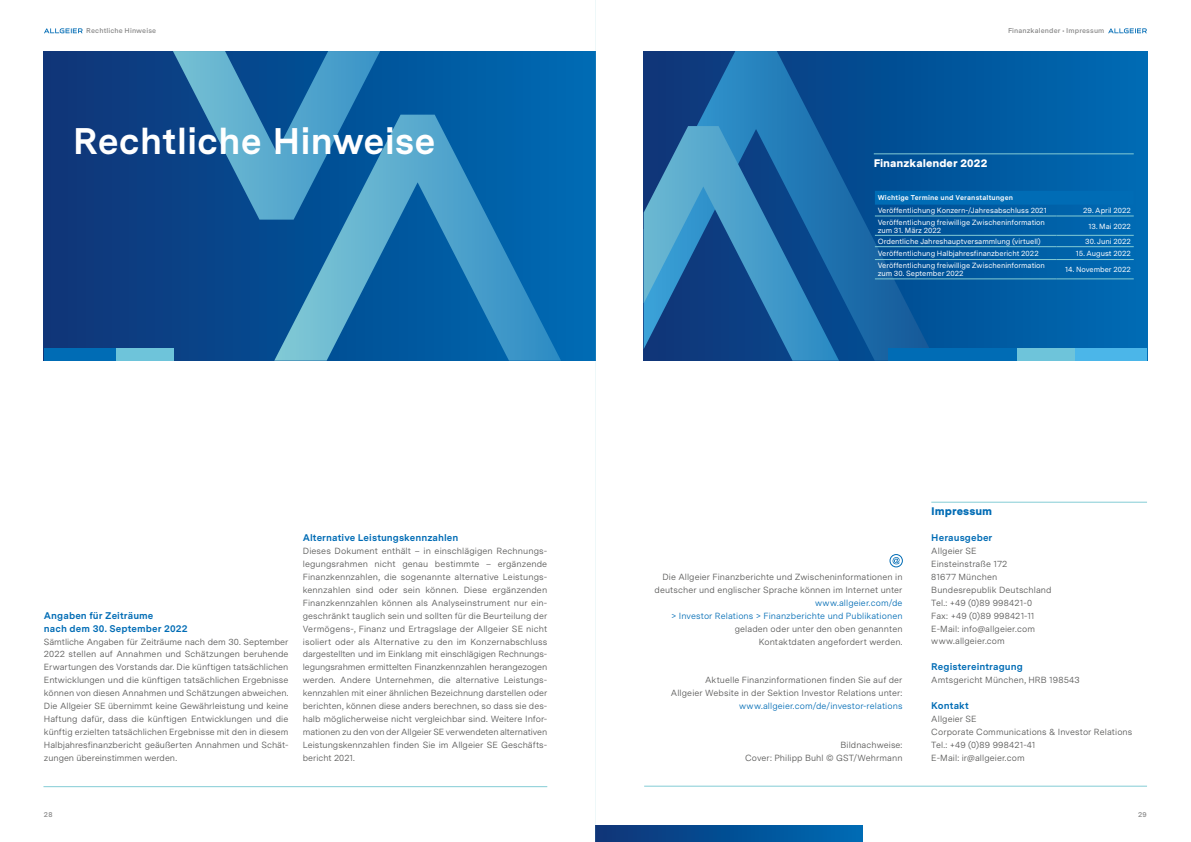
<style>
.page{position:relative;width:1191px;height:842px;background:#fff}
.page>*{position:absolute;margin:0;border:0;box-sizing:border-box;transform-origin:0 0}
.t1{font:700 37px "Messina Sans";color:#fff}
.t2{font:900 11px "Messina Sans";letter-spacing:.005em;color:#fff}
.t3{font:900 11px "Messina Sans";color:#006cb5}
.t4{font:700 9.7px/12.9px "Messina Sans";letter-spacing:.005em;color:#006cb5}
.t5{font:8.9px/12.9px "Messina Sans";letter-spacing:.01em;color:#575756;text-align:right}
.t6{font:8.9px/12.9px "Messina Sans";letter-spacing:.01em;color:#006cb5;text-align:right}
.t7{font:7.5px/8px "Messina Sans";letter-spacing:-.005em;color:#fff}
.t8{font:600 7px "Messina Sans";letter-spacing:.02em;color:#878787}
.t9{font:700 7px "Messina Sans";letter-spacing:.02em;color:#fff}
</style>
<div class="page">
<svg style="left:935px;top:51px;width:212px;height:297px;background:#0060a7"></svg>
<svg style="left:643px;top:51px;width:292px;height:310px;background:#0d5699"></svg>
<svg style="left:643px;top:126px;width:196px;height:235px;background:#276ea7"></svg>
<div style="left:888px;top:348px;width:129px;height:13px;background:#006cb5"></div>
<div style="left:1017px;top:348px;width:58px;height:13px;background:#6ec4da"></div>
<div style="left:1075px;top:348px;width:72px;height:13px;background:#4bb6e9"></div>
<div style="left:595px;top:825px;width:267px;height:17px;background:linear-gradient(to right,#0e3477,#006bb4)"></div>
<hr style="left:931px;top:502px;width:216px;height:1px;background:#84ccd5">
<div style="left:890px;top:554px;width:12px;height:13px;border:1px solid #006cb5;border-radius:50%"></div>
<svg style="left:892px;top:557px;width:7px;height:7px"></svg>
<hr style="left:873px;top:154px;width:260px;height:1px;background:#84ccd5">
<svg style="left:44px;top:51px;width:551px;height:310px;background:#08488d"></svg>
<svg style="left:173px;top:51px;width:207px;height:169px;background:#2c74a9"></svg>
<svg style="left:274px;top:115px;width:287px;height:246px;background:#2279b2"></svg>
<div style="left:44px;top:348px;width:72px;height:13px;background:#006cb5"></div>
<div style="left:116px;top:348px;width:57px;height:13px;background:#6ec4da"></div>
<div style="left:875px;top:191px;width:258px;height:14px;background:#006cb5"></div>
<hr style="left:875px;top:216px;width:181px;height:1px;background:#84ccd5">
<hr style="left:1056px;top:216px;width:77px;height:1px;background:#84ccd5">
<hr style="left:875px;top:235px;width:181px;height:1px;background:#84ccd5">
<hr style="left:1056px;top:235px;width:77px;height:1px;background:#84ccd5">
<hr style="left:875px;top:246px;width:181px;height:1px;background:#84ccd5">
<hr style="left:1056px;top:246px;width:77px;height:1px;background:#84ccd5">
<hr style="left:875px;top:259px;width:181px;height:1px;background:#84ccd5">
<hr style="left:1056px;top:259px;width:77px;height:1px;background:#84ccd5">
<hr style="left:875px;top:278px;width:181px;height:1px;background:#84ccd5">
<hr style="left:1056px;top:278px;width:77px;height:1px;background:#84ccd5">
<svg style="left:1108px;top:28px;width:38px;height:5px"></svg>
<svg style="left:44px;top:28px;width:39px;height:5px"></svg>
<hr style="left:644px;top:786px;width:503px;height:1px;background:#84ccd5">
<hr style="left:43px;top:786px;width:504px;height:1px;background:#84ccd5">
<hr style="left:595px;top:0;width:1px;height:842px;background:#84ccd5">
<p class="t8" style="left:86px;top:26px;width:71px">Rechtliche Hinweise</p>
<p class="t8" style="left:1008px;top:26px;width:98px">Finanzkalender • Impressum</p>
<h1 class="t1" style="left:73px;top:114px;width:364px">Rechtliche Hinweise</h1>
<p class="t4" style="left:44px;top:608px;width:145px">Angaben für Zeiträume<br>nach dem 30. September 2022</p>
<p class="t5" style="left:44px;top:635px;width:246px;text-align:justify">Sämtliche Angaben für Zeiträume nach dem 30. September 2022 stellen auf Annahmen und Schätzungen beruhende Erwartungen des Vorstands dar. Die künftigen tatsächlichen Entwicklungen und die künftigen tatsächlichen Ergebnisse können von diesen Annahmen und Schätzungen abweichen.<br>Die Allgeier SE übernimmt keine Gewährleistung und keine Haftung dafür, dass die künftigen Entwicklungen und die künftig erzielten tatsächlichen Ergebnisse mit den in diesem Halbjahresfinanzbericht geäußerten Annahmen und Schät&shy;zungen übereinstimmen werden.</p>
<p class="t4" style="left:303px;top:531px;width:157px">Alternative Leistungskennzahlen</p>
<p class="t5" style="left:303px;top:544px;width:246px;text-align:justify">Dieses Dokument enthält – in einschlägigen Rechnungs&shy;legungsrahmen nicht genau bestimmte – ergänzende Finanzkennzahlen, die sogenannte alternative Leistungs&shy;kennzahlen sind oder sein können. Diese ergänzenden Finanzkennzahlen können als Analyseinstrument nur ein&shy;geschränkt tauglich sein und sollten für die Beurteilung der Vermögens-, Finanz und Ertragslage der Allgeier SE nicht isoliert oder als Alternative zu den im Konzernabschluss dargestellten und im Einklang mit einschlägigen Rechnungs&shy;legungsrahmen ermittelten Finanzkennzahlen herangezogen werden. Andere Unternehmen, die alternative Leistungs&shy;kennzahlen mit einer ähnlichen Bezeichnung darstellen oder berichten, können diese anders berechnen, so dass sie des&shy;halb möglicherweise nicht vergleichbar sind. Weitere Infor&shy;mationen zu den von der Allgeier SE verwendeten alternativen Leistungskennzahlen finden Sie im Allgeier SE Geschäfts&shy;bericht 2021.</p>
<p class="t2" style="left:873px;top:155px;width:115px">Finanzkalender 2022</p>
<p class="t9" style="left:877px;top:193px;width:137px">Wichtige Termine und Veranstaltungen</p>
<p class="t7" style="left:877px;top:206px;width:171px">Veröffentlichung Konzern-/Jahresabschluss 2021</p>
<p class="t7" style="left:1083px;top:206px;width:49px">29. April 2022</p>
<p class="t7" style="left:877px;top:218px;width:169px">Veröffentlichung freiwillige Zwischeninformation zum 31. März 2022</p>
<p class="t7" style="left:1088px;top:222px;width:44px">13. Mai 2022</p>
<p class="t7" style="left:877px;top:237px;width:164px">Ordentliche Jahreshauptversammlung (virtuell)</p>
<p class="t7" style="left:1085px;top:237px;width:47px">30. Juni 2022</p>
<p class="t7" style="left:877px;top:249px;width:162px">Veröffentlichung Halbjahresfinanzbericht 2022</p>
<p class="t7" style="left:1075px;top:249px;width:57px">15. August 2022</p>
<p class="t7" style="left:877px;top:261px;width:169px">Veröffentlichung freiwillige Zwischeninformation zum 30. September 2022</p>
<p class="t7" style="left:1065px;top:265px;width:67px">14. November 2022</p>
<p class="t5" style="left:654px;top:570px;width:249px">Die Allgeier Finanzberichte und Zwischeninformationen in deutscher und englischer Sprache können im Internet unter</p>
<p class="t6" style="left:671px;top:596px;width:233px">www.allgeier.com/de<br>&gt; Investor Relations &gt; Finanzberichte und Publikationen</p>
<p class="t5" style="left:735px;top:622px;width:169px">geladen oder unter den oben genannten<br>Kontaktdaten angefordert werden.</p>
<p class="t5" style="left:671px;top:673px;width:233px">Aktuelle Finanzinformationen finden Sie auf der<br>Allgeier Website in der Sektion Investor Relations unter:</p>
<p class="t6" style="left:739px;top:699px;width:165px">www.allgeier.com/de/investor-relations</p>
<p class="t5" style="left:745px;top:738px;width:159px">Bildnachweise:<br>Cover: Philipp Buhl © GST/Wehrmann</p>
<p class="t3" style="left:931px;top:503px;width:62px">Impressum</p>
<p class="t4" style="left:931px;top:531px;width:63px">Herausgeber</p>
<p class="t5" style="left:931px;top:544px;width:122px;text-align:left">Allgeier SE<br>Einsteinstraße 172<br>81677 München<br>Bundesrepublik Deutschland<br>Tel.: +49 (0)89 998421-0<br>Fax: +49 (0)89 998421-11<br>E-Mail: info@allgeier.com www.allgeier.com</p>
<p class="t4" style="left:931px;top:660px;width:93px">Registereintragung</p>
<p class="t5" style="left:931px;top:673px;width:150px">Amtsgericht München, HRB 198543</p>
<p class="t4" style="left:931px;top:699px;width:39px">Kontakt</p>
<p class="t5" style="left:931px;top:712px;width:203px;text-align:left">Allgeier SE<br>Corporate Communications &amp; Investor Relations<br>Tel.: +49 (0)89 998421-41<br>E-Mail: ir@allgeier.com</p>
<p class="t8" style="left:44px;top:809px;width:10px">28</p>
<p class="t8" style="left:1138px;top:809px;width:10px">29</p>
</div>
